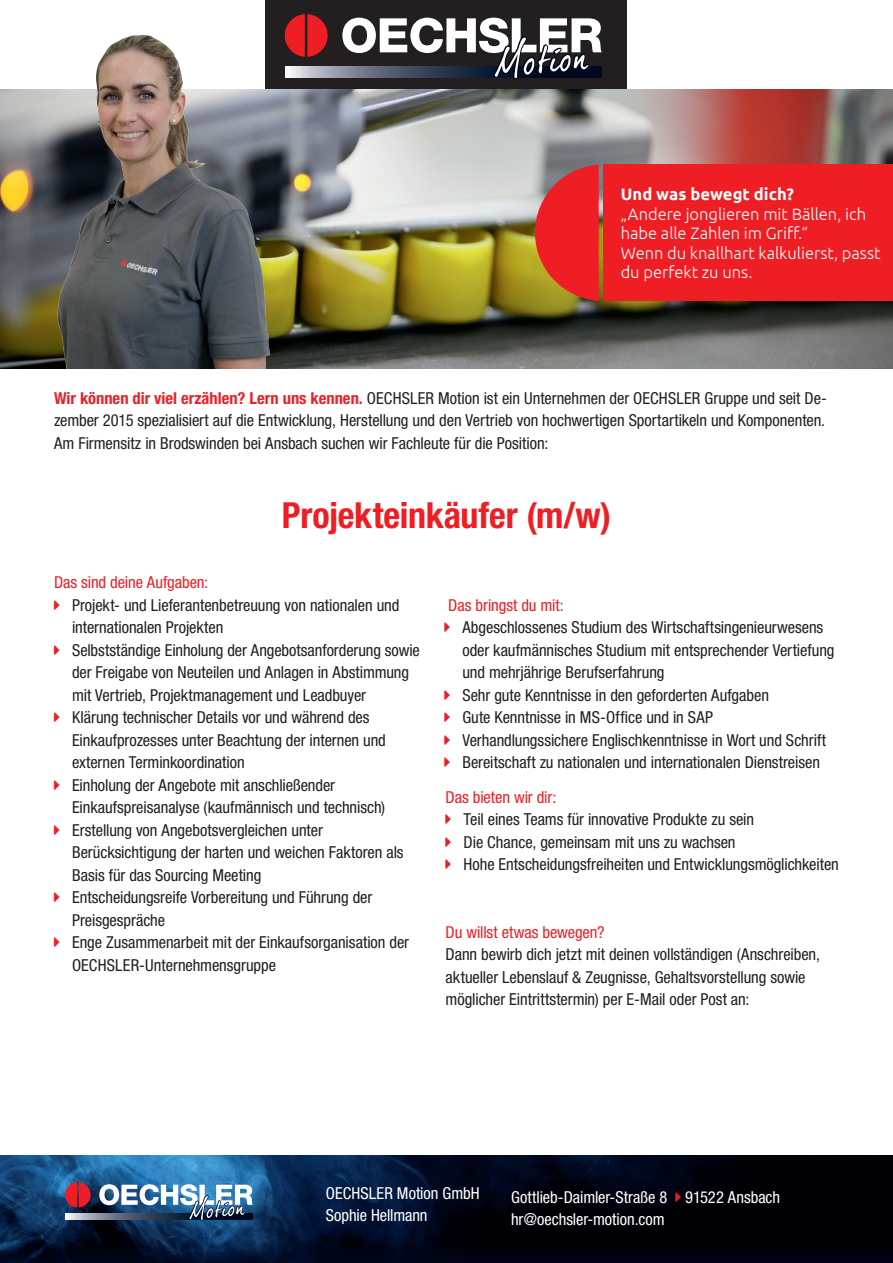
<style>
.page{position:relative;width:893px;height:1263px;background:#fff}
.page>*{position:absolute;margin:0;border:0;box-sizing:border-box;transform-origin:0 0}
.t1{font:700 condensed 36px "Helvetica Neue LT Std";letter-spacing:-.005em;color:#ee1e24}
.t2{font:condensed 16.5px/22.5px "Helvetica Neue LT Std";letter-spacing:-.005em;color:#231f20}
.t3{font:300 16.5px/19.5px "Ubuntu";color:#fff}
.t4{font:condensed 16.5px/22.5px "Helvetica Neue LT Std";color:#fff}
.t5{font:condensed 16.5px "Helvetica Neue LT Std";letter-spacing:-.005em;color:#ee1e24}
.t6{font:700 16.5px "Ubuntu";letter-spacing:.005em;color:#fff}
.s1{font-weight:700;color:#ee1e24}
</style>
<div class="page">
<div style="left:266px;top:0;width:361px;height:90px;background:#231f20"></div>
<svg style="left:285px;top:14px;width:43px;height:43px"></svg>
<svg style="left:286px;top:67px;width:56px;height:11px"></svg>
<svg style="left:342px;top:18px;width:260px;height:61px"></svg>
<img style="left:0;top:90px;width:893px;height:279px">
<svg style="left:535px;top:165px;width:64px;height:136px;background:#db3b31"></svg>
<div style="left:603px;top:165px;width:290px;height:136px;background:#ee1e24"></div>
<img style="left:0;top:1156px;width:893px;height:107px">
<svg style="left:65px;top:1182px;width:26px;height:25px"></svg>
<svg style="left:66px;top:1213px;width:33px;height:7px"></svg>
<svg style="left:99px;top:1184px;width:154px;height:37px"></svg>
<img style="left:38px;top:29px;width:240px;height:340px">
<svg style="left:675px;top:1192px;width:6px;height:9px"></svg>
<p class="t6" style="left:621px;top:184px;width:175px">Und was bewegt dich?</p>
<p class="t3" style="left:621px;top:204px;width:261px">„Andere jonglieren mit Bällen, ich habe alle Zahlen im Griff.“<br>Wenn du knallhart kalkulierst, passt du perfekt zu uns.</p>
<p class="t2" style="left:54px;top:386px;width:774px;text-align:justify"><span class="s1">Wir können dir viel erzählen? Lern uns kennen.</span> OECHSLER Motion ist ein Unternehmen der OECHSLER Gruppe und seit De&shy;zember 2015 spezialisiert auf die Entwicklung, Herstellung und den Vertrieb von hochwertigen Sportartikeln und Komponenten.<br>Am Firmensitz in Brodswinden bei Ansbach suchen wir Fachleute für die Position:</p>
<h1 class="t1" style="left:282px;top:493px;width:331px">Projekteinkäufer (m/w)</h1>
<p class="t5" style="left:54px;top:573px;width:156px">Das sind deine Aufgaben:</p>
<p class="t2" style="left:72px;top:593px;width:349px">Projekt- und Lieferantenbetreuung von nationalen und internationalen Projekten<br>Selbstständige Einholung der Angebotsanforderung sowie der Freigabe von Neuteilen und Anlagen in Abstimmung mit Vertrieb, Projektmanagement und Leadbuyer<br>Klärung technischer Details vor und während des Einkaufprozesses unter Beachtung der internen und externen Terminkoordination<br>Einholung der Angebote mit anschließender Einkaufspreisanalyse (kaufmännisch und technisch)<br>Erstellung von Angebotsvergleichen unter Berücksichtigung der harten und weichen Faktoren als Basis für das Sourcing Meeting<br>Entscheidungsreife Vorbereitung und Führung der Preisgespräche<br>Enge Zusammenarbeit mit der Einkaufsorganisation der OECHSLER-Unternehmensgruppe</p>
<p class="t5" style="left:448px;top:595px;width:117px">Das bringst du mit:</p>
<p class="t2" style="left:462px;top:616px;width:374px">Abgeschlossenes Studium des Wirtschaftsingenieurwesens oder kaufmännisches Studium mit entsprechender Vertiefung und mehrjährige Berufserfahrung<br>Sehr gute Kenntnisse in den geforderten Aufgaben<br>Gute Kenntnisse in MS-Office und in SAP Verhandlungssichere Englischkenntnisse in Wort und Schrift Bereitschaft zu nationalen und internationalen Dienstreisen</p>
<p class="t5" style="left:446px;top:787px;width:112px">Das bieten wir dir:</p>
<p class="t2" style="left:464px;top:808px;width:377px">Teil eines Teams für innovative Produkte zu sein<br>Die Chance, gemeinsam mit uns zu wachsen<br>Hohe Entscheidungsfreiheiten und Entwicklungsmöglichkeiten</p>
<p class="t5" style="left:446px;top:922px;width:160px">Du willst etwas bewegen?</p>
<p class="t2" style="left:446px;top:943px;width:376px">Dann bewirb dich jetzt mit deinen vollständigen (Anschreiben, aktueller Lebenslauf &amp; Zeugnisse, Gehaltsvorstellung sowie möglicher Eintrittstermin) per E-Mail oder Post an:</p>
<p class="t4" style="left:326px;top:1182px;width:155px">OECHSLER Motion GmbH<br>Sophie Hellmann</p>
<p class="t4" style="left:511px;top:1185px;width:270px">Gottlieb-Daimler-Straße 8 91522 Ansbach hr@oechsler-motion.com</p>
</div>
